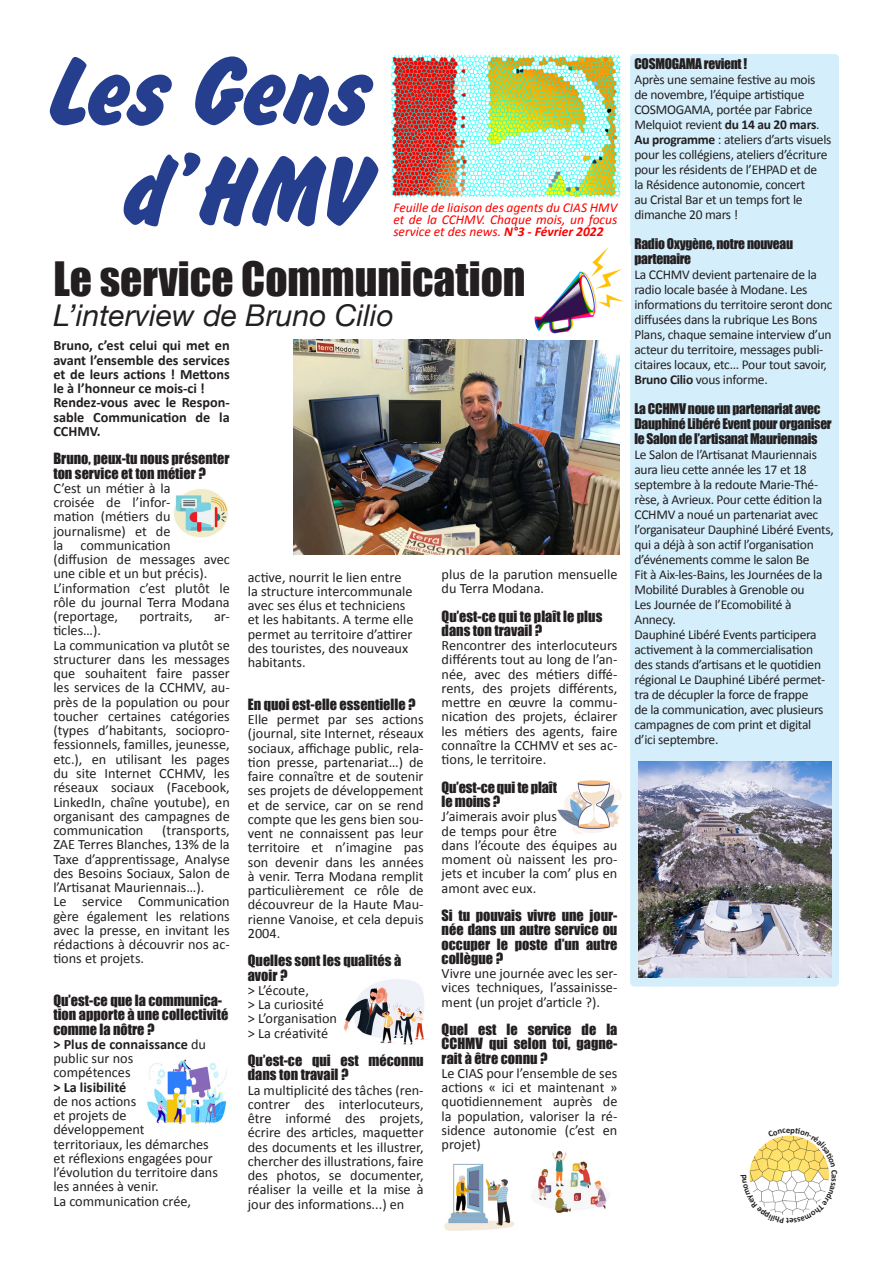
<style>
.page{position:relative;width:893px;height:1263px;background:#fff}
.page>*{position:absolute;margin:0;border:0;box-sizing:border-box;transform-origin:0 0}
.t1{font:102px/100.5px "Brush Hand New";color:#253f8e;text-align:right}
.t2{font:43.5px "Impact";color:#231f20}
.t3{font:italic 30px "Helvetica Neue";color:#231f20}
.t4{font:14.25px/14.2px "Calibri";color:#231f20}
.t5{font:14.25px/14.2px "Impact";color:#231f20}
.t6{font:700 14.25px/14.2px "Calibri";color:#231f20}
.t7{font:13.5px/15px "Calibri";letter-spacing:-.02em;color:#231f20}
.t8{font:13.5px/15px "Impact";letter-spacing:-.02em;color:#231f20}
.t9{font:italic 13.5px/12px "Calibri";color:#fe0000;text-align:justify}
.s1{font-weight:700}
</style>
<div class="page">
<img style="left:391px;top:54px;width:230px;height:144px">
<div style="left:630px;top:54px;width:209px;height:932px;background:#d4effb;border-radius:4px"></div>
<img style="left:293px;top:340px;width:327px;height:214px">
<img style="left:534px;top:247px;width:89px;height:87px">
<img style="left:343px;top:979px;width:86px;height:66px">
<img style="left:557px;top:780px;width:65px;height:54px">
<img style="left:444px;top:1163px;width:71px;height:68px">
<img style="left:147px;top:1059px;width:80px;height:65px">
<img style="left:538px;top:1150px;width:69px;height:63px">
<img style="left:174px;top:489px;width:54px;height:49px">
<img style="left:639px;top:761px;width:193px;height:216px">
<svg style="left:749px;top:1135px;width:80px;height:80px"></svg>
<h1 class="t1" style="left:51px;top:39px;width:322px">Les Gens d’HMV</h1>
<p class="t9" style="left:393px;top:201px;width:226px">Feuille de liaison des agents du CIAS HMV et de la CCHMV. Chaque mois, un focus service et des news. <span class="s1">N°3 - Février 2022</span></p>
<h2 class="t2" style="left:53px;top:245px;width:474px">Le service Communication</h2>
<h3 class="t3" style="left:53px;top:293px;width:342px">L’interview de Bruno Cilio</h3>
<p class="t6" style="left:53px;top:338px;width:178px">Bruno, c’est celui qui met en avant l’ensemble des services et de leurs actions ! Mettons le à l’honneur ce mois-ci !<br>Rendez-vous avec le Respon&shy;sable Communication de la<br>CCHMV.</p>
<p class="t5" style="left:53px;top:451px;width:178px">Bruno, peux-tu nous présenter ton service et ton métier ?</p>
<p class="t4" style="left:53px;top:480px;width:178px">C’est un métier à la<br>croisée de l’infor-<br>mation (métiers du journalisme) et de<br>la communication<br>(diffusion de messages avec une cible et un but précis).<br>L’information c’est plutôt le rôle du journal Terra Modana (reportage,</p>
<p class="t4" style="left:442px;top:566px;width:177px">plus de la parution mensuelle du Terra Modana.</p>
<p class="t5" style="left:442px;top:609px;width:162px">Qu’est-ce qui te plaît le plus dans ton travail ?</p>
<p class="t4" style="left:442px;top:638px;width:177px;text-align:justify">Rencontrer des interlocuteurs différents tout au long de l’an&shy;née, avec des métiers diffé&shy;rents, des projets différents, mettre en œuvre la commu&shy;nication des projets, éclairer les métiers des agents, faire connaître la CCHMV et ses ac&shy;tions, le territoire.</p>
<p class="t5" style="left:442px;top:780px;width:117px">Qu’est-ce qui te plaît le moins ?</p>
<p class="t4" style="left:442px;top:809px;width:177px">J’aimerais avoir plus<br>de temps pour être<br>dans l’écoute des équipes au moment où naissent les pro&shy;jets et incuber la com’ plus en amont avec eux.</p>
<p class="t5" style="left:442px;top:908px;width:177px;text-align:justify">Si tu pouvais vivre une jour&shy;née dans un autre service ou occuper le poste d’un autre collègue ?</p>
<p class="t4" style="left:442px;top:965px;width:177px;text-align:justify">Vivre une journée avec les ser&shy;vices techniques, l’assainisse&shy;ment (un projet d’article ?).</p>
<p class="t5" style="left:442px;top:1022px;width:177px;text-align:justify">Quel est le service de la CCHMV qui selon toi, gagne&shy;rait à être connu ?</p>
<p class="t4" style="left:442px;top:1065px;width:177px;text-align:justify">Le CIAS pour l’ensemble de ses actions « ici et maintenant » quotidiennement auprès de la population, valoriser la ré&shy;sidence autonomie (c’est en projet)</p>
<p class="t4" style="left:248px;top:569px;width:167px">active, nourrit le lien entre la structure intercommunale avec ses élus et techniciens et les habitants. A terme elle permet au territoire d’attirer des touristes, des nouveaux habitants.</p>
<p class="t5" style="left:248px;top:697px;width:169px">En quoi est-elle essentielle ?</p>
<p class="t4" style="left:248px;top:711px;width:177px;text-align:justify">Elle permet par ses actions (journal, site Internet, réseaux sociaux, affichage public, rela&shy;tion presse, partenariat…) de faire connaître et de soutenir ses projets de développement et de service, car on se rend compte que les gens bien sou&shy;vent ne connaissent pas leur territoire et n’imagine pas son devenir dans les années à venir. Terra Modana remplit particulièrement ce rôle de découvreur de la Haute Mau&shy;rienne Vanoise, et cela depuis 2004.</p>
<p class="t5" style="left:248px;top:953px;width:155px">Quelles sont les qualités à avoir ?</p>
<p class="t4" style="left:248px;top:982px;width:91px">&gt; L’écoute,<br>&gt; La curiosité<br>&gt; L’organisation &gt; La créativité</p>
<p class="t5" style="left:248px;top:1053px;width:177px">Qu’est-ce qui est méconnu dans ton travail ?</p>
<p class="t4" style="left:248px;top:1082px;width:177px;text-align:justify">La multiplicité des tâches (ren&shy;contrer des interlocuteurs, être informé des projets, écrire des articles, maquetter des documents et les illustrer, chercher des illustrations, faire des photos, se documenter, réaliser la veille et la mise à jour des informations...) en</p>
<p class="t4" style="left:139px;top:609px;width:55px">portraits,</p>
<p class="t4" style="left:214px;top:609px;width:17px">ar-</p>
<p class="t4" style="left:53px;top:623px;width:178px">ticles…).<br>La communication va plutôt se structurer dans les messages que souhaitent faire passer les services de la CCHMV, au&shy;près de la population ou pour toucher certaines catégories (types d’habitants, sociopro&shy;fessionnels, familles, jeunesse, etc.), en utilisant les pages du site Internet CCHMV, les réseaux sociaux (Facebook,<br>LinkedIn, chaîne youtube), en organisant des campagnes de communication</p>
<p class="t4" style="left:53px;top:822px;width:178px;text-indent:109px">(transports,<br>ZAE Terres Blanches, 13% de la<br>Taxe d’apprentissage, Analyse des Besoins Sociaux, Salon de l’Artisanat Mauriennais…).<br>Le service Communication gère également les relations avec la presse, en invitant les rédactions à découvrir nos ac&shy;tions et projets.</p>
<p class="t5" style="left:53px;top:993px;width:177px">Qu’est-ce que la communica&shy;tion apporte à une collectivité comme la nôtre ?</p>
<p class="t4" style="left:53px;top:1036px;width:154px"><span class="s1">&gt; Plus de connaissance</span> du public sur nos compétences</p>
<p class="t6" style="left:53px;top:1079px;width:74px">&gt; La lisibilité</p>
<p class="t4" style="left:53px;top:1093px;width:166px">de nos actions<br>et projets de développement<br>territoriaux, les démarches et réflexions engagées pour l’évolution du territoire dans les années à venir.<br>La communication crée,</p>
<p class="t8" style="left:634px;top:56px;width:114px">COSMOGAMA revient !</p>
<p class="t7" style="left:634px;top:71px;width:198px">Après une semaine festive au mois de novembre, l’équipe artistique<br>COSMOGAMA, portée par Fabrice<br>Melquiot revient <span class="s1">du 14 au 20 mars</span>.<br><span class="s1">Au programme</span> : ateliers d’arts visuels pour les collégiens, ateliers d’écriture pour les résidents de l’EHPAD et de<br>la Résidence autonomie, concert<br>au Cristal Bar et un temps fort le dimanche 20 mars !</p>
<p class="t8" style="left:634px;top:236px;width:160px">Radio Oxygène, notre nouveau partenaire</p>
<p class="t7" style="left:634px;top:266px;width:200px">La CCHMV devient partenaire de la radio locale basée à Modane. Les informations du territoire seront donc diffusées dans la rubrique Les Bons Plans, chaque semaine interview d’un acteur du territoire, messages publi&shy;citaires locaux, etc... Pour tout savoir, <span class="s1">Bruno Cilio</span> vous informe.</p>
<p class="t8" style="left:634px;top:401px;width:199px">La CCHMV noue un partenariat avec<br>Dauphiné Libéré Event pour organiser le Salon de l’artisanat Mauriennais</p>
<p class="t7" style="left:634px;top:446px;width:201px">Le Salon de l’Artisanat Mauriennais aura lieu cette année les 17 et 18 septembre à la redoute Marie-Thé&shy;rèse, à Avrieux. Pour cette édition la<br>CCHMV a noué un partenariat avec l’organisateur Dauphiné Libéré Events, qui a déjà à son actif l’organisation d’événements comme le salon Be<br>Fit à Aix-les-Bains, les Journées de la<br>Mobilité Durables à Grenoble ou<br>Les Journée de l’Ecomobilité à<br>Annecy.<br>Dauphiné Libéré Events participera activement à la commercialisation des stands d’artisans et le quotidien régional Le Dauphiné Libéré permet&shy;tra de décupler la force de frappe<br>de la communication, avec plusieurs campagnes de com print et digital d’ici septembre.</p>
</div>
